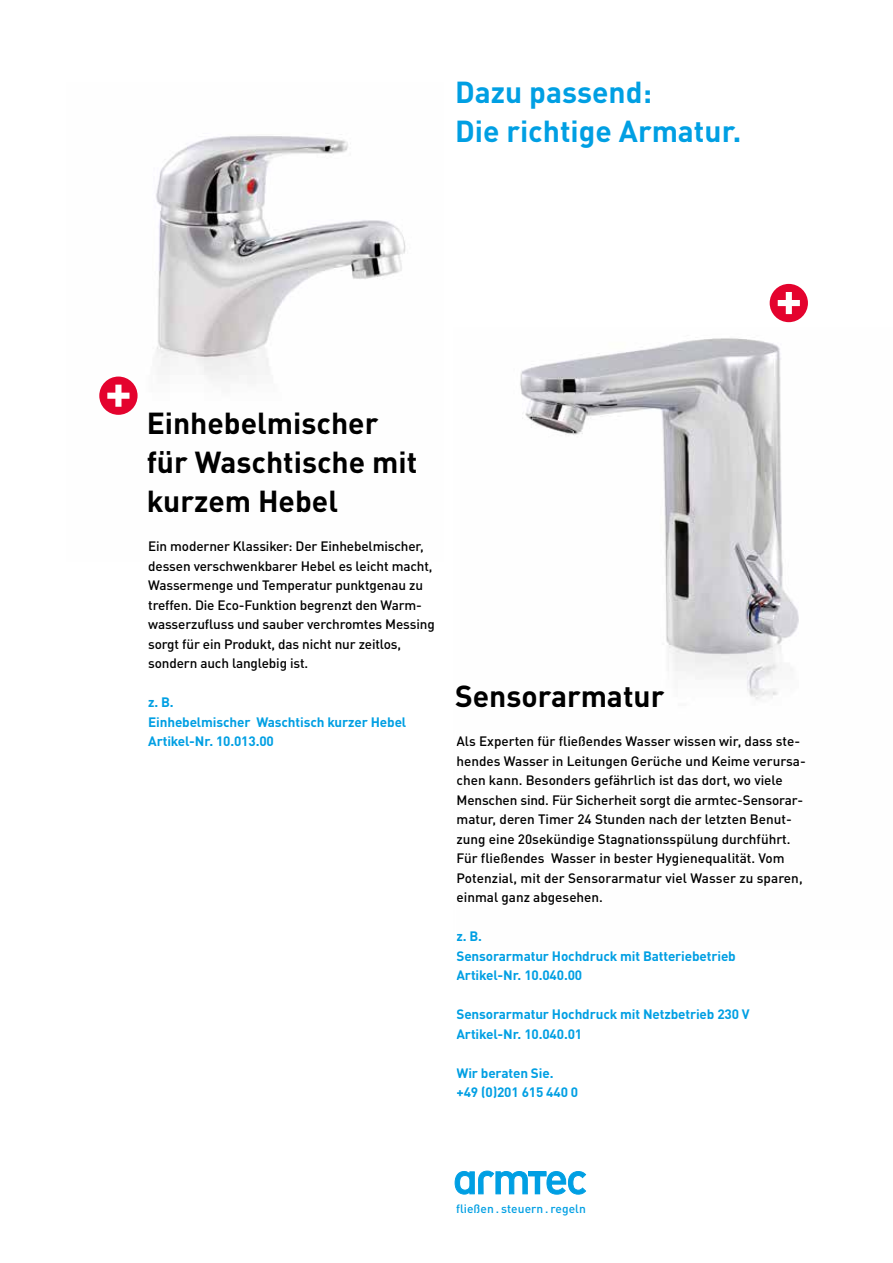
<style>
.page{position:relative;width:893px;height:1263px;background:#fff}
.page>*{position:absolute;margin:0;border:0;box-sizing:border-box;transform-origin:0 0}
.t1{font:700 30px/39px "DIN Pro";color:#000}
.t2{font:700 30px/39px "DIN Pro";color:#009fe3}
.t3{font:500 13.5px/19.5px "DIN Pro";letter-spacing:-.01em;color:#000}
.t4{font:700 13.5px/19.5px "DIN Pro";letter-spacing:-.01em;color:#009fe3}
.t5{font:500 12px "DIN Pro";letter-spacing:.005em;color:#009fe3}
</style>
<div class="page">
<img style="left:99px;top:136px;width:307px;height:279px">
<img style="left:520px;top:338px;width:279px;height:362px">
<div style="left:535px;top:1172px;width:5px;height:22px;background:#009fe3"></div>
<div style="left:529px;top:1172px;width:17px;height:4px;border:1px solid #009fe3"></div>
<svg style="left:547px;top:1171px;width:39px;height:23px"></svg>
<svg style="left:455px;top:1171px;width:72px;height:23px"></svg>
<div style="left:770px;top:284px;width:38px;height:38px;background:#e4032e;border-radius:50%"></div>
<svg style="left:778px;top:292px;width:22px;height:22px"></svg>
<div style="left:99px;top:377px;width:39px;height:38px;background:#e4032e;border-radius:50%"></div>
<svg style="left:107px;top:385px;width:22px;height:22px"></svg>
<h1 class="t2" style="left:455px;top:71px;width:288px">Dazu passend:<br>Die richtige Armatur.</h1>
<h1 class="t1" style="left:147px;top:402px;width:272px">Einhebelmischer für Waschtische mit kurzem Hebel</h1>
<p class="t3" style="left:148px;top:536px;width:288px">Ein moderner Klassiker: Der Einhebelmischer, dessen verschwenkbarer Hebel es leicht macht, Wassermenge und Temperatur punktgenau zu treffen. Die Eco-Funktion begrenzt den Warm&shy;wasserzufluss und sauber verchromtes Messing sorgt für ein Produkt, das nicht nur zeitlos, sondern auch langlebig ist.</p>
<p class="t4" style="left:148px;top:692px;width:260px">z. B.<br>Einhebelmischer Waschtisch kurzer Hebel<br>Artikel-Nr. 10.013.00</p>
<h1 class="t1" style="left:455px;top:675px;width:211px">Sensorarmatur</h1>
<p class="t3" style="left:456px;top:731px;width:351px">Als Experten für fließendes Wasser wissen wir, dass ste&shy;hendes Wasser in Leitungen Gerüche und Keime verursa&shy;chen kann. Besonders gefährlich ist das dort, wo viele Menschen sind. Für Sicherheit sorgt die armtec-Sensorar&shy;matur, deren Timer 24 Stunden nach der letzten Benut&shy;zung eine 20sekündige Stagnationsspülung durchführt.<br>Für fließendes Wasser in bester Hygienequalität. Vom Potenzial, mit der Sensorarmatur viel Wasser zu sparen, einmal ganz abgesehen.</p>
<p class="t4" style="left:456px;top:926px;width:281px">z. B.<br>Sensorarmatur Hochdruck mit Batteriebetrieb<br>Artikel-Nr. 10.040.00</p>
<p class="t4" style="left:456px;top:1004px;width:295px">Sensorarmatur Hochdruck mit Netzbetrieb 230 V<br>Artikel-Nr. 10.040.01</p>
<p class="t4" style="left:456px;top:1062px;width:123px">Wir beraten Sie. +49 (0)201 615 440 0</p>
<p class="t5" style="left:456px;top:1200px;width:131px">fließen . steuern . regeln</p>
</div>
